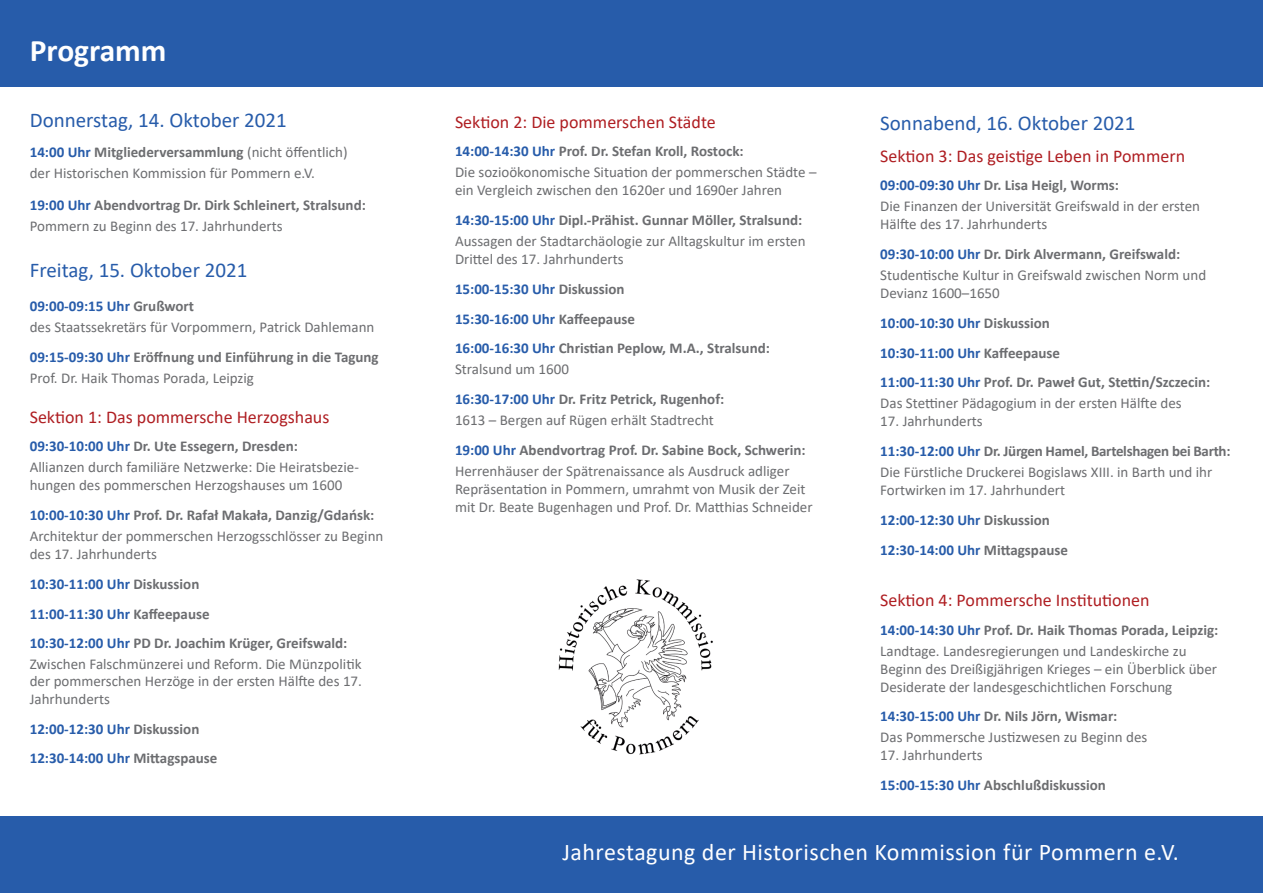
<style>
.page{position:relative;width:1263px;height:893px;background:#fff}
.page>*{position:absolute;margin:0;border:0;box-sizing:border-box;transform-origin:0 0}
.t1{font:700 31.5px "Calibri";color:#fff}
.t2{font:24px "Calibri";letter-spacing:.02em;color:#fff}
.t3{font:21px "Calibri";color:#275caa}
.t4{font:18px "Calibri";color:#af1e22}
.t5{font:15px/21px "Calibri";color:#6c6d70}
.t6{font:700 15px/29.7px "Calibri";color:#6c6d70}
.t7{font:700 15px/29.7px "Calibri";color:#275caa}
.t8{font:700 15px/29.7px "Calibri";letter-spacing:-.02em;color:#6c6d70}
.s1{font-weight:700;color:#275caa}
.s2{font-weight:700}
.s3{color:#275caa}
.s4{font-weight:400}
.s5{font-weight:400;color:#6c6d70}
.s6{color:#6c6d70}
</style>
<div class="page">
<div style="left:0;top:816px;width:1263px;height:77px;background:#275caa"></div>
<div style="left:0;top:0;width:1263px;height:86px;background:#275caa"></div>
<img style="left:558px;top:579px;width:155px;height:176px">
<h1 class="t1" style="left:30px;top:29px;width:138px">Programm</h1>
<h3 class="t3" style="left:30px;top:106px;width:259px">Donnerstag, 14. Oktober 2021</h3>
<p class="t5" style="left:30px;top:141px;width:319px"><span class="s1">14:00 Uhr</span> <span class="s2">Mitgliederversammlung</span> (nicht öffentlich) der Historischen Kommission für Pommern e.V.</p>
<p class="t6" style="left:30px;top:194px;width:338px;line-height:21px"><span class="s3">19:00 Uhr</span> Abendvortrag Dr. Dirk Schleinert, Stralsund:<br><span class="s4">Pommern zu Beginn des 17. Jahrhunderts</span></p>
<h3 class="t3" style="left:30px;top:255px;width:219px">Freitag, 15. Oktober 2021</h3>
<p class="t5" style="left:30px;top:295px;width:346px"><span class="s1">09:00-09:15 Uhr</span> <span class="s2">Grußwort<br></span>des Staatssekretärs für Vorpommern, Patrick Dahlemann</p>
<p class="t6" style="left:30px;top:346px;width:350px;line-height:21px"><span class="s3">09:15-09:30 Uhr</span> Eröffnung und Einführung in die Tagung<br><span class="s4">Prof. Dr. Haik Thomas Porada, Leipzig</span></p>
<p class="t4" style="left:30px;top:405px;width:301px">Sektion 1: Das pommersche Herzogshaus</p>
<p class="t5" style="left:30px;top:436px;width:331px"><span class="s1">09:30-10:00 Uhr</span> <span class="s2">Dr. Ute Essegern, Dresden:<br></span>Allianzen durch familiäre Netzwerke: Die Heiratsbezie-</p>
<p class="t5" style="left:30px;top:470px;width:346px;line-height:29.7px">hungen des pommerschen Herzogshauses um 1600<br><span class="s1">10:00-10:30 Uhr</span> <span class="s2">Prof. Dr. Rafał Makała, Danzig/Gdańsk:</span></p>
<p class="t5" style="left:30px;top:527px;width:355px;line-height:18px">Architektur der pommerschen Herzogsschlösser zu Beginn des 17. Jahrhunderts</p>
<p class="t6" style="left:30px;top:569px;width:319px"><span class="s3">10:30-11:00 Uhr</span> Diskussion<br><span class="s3">11:00-11:30 Uhr</span> Kaffeepause<br><span class="s3">10:30-12:00 Uhr</span> PD Dr. Joachim Krüger, Greifswald:</p>
<p class="t5" style="left:30px;top:656px;width:334px;line-height:16.5px">Zwischen Falschmünzerei und Reform. Die Münzpolitik der pommerschen Herzöge in der ersten Hälfte des 17.</p>
<p class="t7" style="left:30px;top:684px;width:189px"><span class="s5">Jahrhunderts<br></span>12:00-12:30 Uhr <span class="s6">Diskussion<br></span>12:30-14:00 Uhr <span class="s6">Mittagspause</span></p>
<p class="t4" style="left:455px;top:110px;width:262px">Sektion 2: Die pommerschen Städte</p>
<p class="t5" style="left:455px;top:140px;width:363px"><span class="s1">14:00-14:30 Uhr</span> <span class="s2">Prof. Dr. Stefan Kroll, Rostock:<br></span>Die sozioökonomische Situation der pommerschen Städte –</p>
<p class="t5" style="left:455px;top:175px;width:349px;line-height:29.7px">ein Vergleich zwischen den 1620er und 1690er Jahren<br><span class="s1">14:30-15:00 Uhr</span> <span class="s2">Dipl.-Prähist. Gunnar Möller, Stralsund:</span></p>
<p class="t5" style="left:455px;top:232px;width:352px;line-height:18px">Aussagen der Stadtarchäologie zur Alltagskultur im ersten<br>Drittel des 17. Jahrhunderts</p>
<p class="t6" style="left:455px;top:274px;width:316px"><span class="s3">15:00-15:30 Uhr</span> Diskussion<br><span class="s3">15:30-16:00 Uhr</span> Kaffeepause<br><span class="s3">16:00-16:30 Uhr</span> Christian Peplow, M.A., Stralsund:</p>
<p class="t6" style="left:455px;top:354px;width:271px"><span class="s4">Stralsund um 1600<br></span><span class="s3">16:30-17:00 Uhr</span> Dr. Fritz Petrick, Rugenhof:</p>
<p class="t6" style="left:455px;top:405px;width:352px"><span class="s4">1613 – Bergen auf Rügen erhält Stadtrecht<br></span><span class="s3">19:00 Uhr</span> Abendvortrag Prof. Dr. Sabine Bock, Schwerin:</p>
<p class="t5" style="left:455px;top:461px;width:359px;line-height:18px">Herrenhäuser der Spätrenaissance als Ausdruck adliger<br>Repräsentation in Pommern, umrahmt von Musik der Zeit mit Dr. Beate Bugenhagen und Prof. Dr. Matthias Schneider</p>
<h3 class="t3" style="left:880px;top:109px;width:257px">Sonnabend, 16. Oktober 2021</h3>
<p class="t4" style="left:880px;top:144px;width:306px">Sektion 3: Das geistige Leben in Pommern</p>
<p class="t5" style="left:880px;top:175px;width:321px"><span class="s1">09:00-09:30 Uhr</span> <span class="s2">Dr. Lisa Heigl, Worms:<br></span>Die Finanzen der Universität Greifswald in der ersten</p>
<p class="t6" style="left:880px;top:209px;width:301px"><span class="s4">Hälfte des 17. Jahrhunderts<br></span><span class="s3">09:30-10:00 Uhr</span> Dr. Dirk Alvermann, Greifswald:</p>
<p class="t5" style="left:880px;top:266px;width:327px;line-height:18px">Studentische Kultur in Greifswald zwischen Norm und<br>Devianz 1600–1650</p>
<p class="t6" style="left:880px;top:308px;width:331px"><span class="s3">10:00-10:30 Uhr</span> Diskussion<br><span class="s3">10:30-11:00 Uhr</span> Kaffeepause<br><span class="s3">11:00-11:30 Uhr</span> Prof. Dr. Paweł Gut, Stettin/Szczecin:</p>
<p class="t5" style="left:880px;top:393px;width:303px">Das Stettiner Pädagogium in der ersten Hälfte des</p>
<p class="t8" style="left:880px;top:406px;width:352px"><span class="s4">17. Jahrhunderts<br></span><span class="s3">11:30-12:00 Uhr</span> Dr. Jürgen Hamel, Bartelshagen bei Barth:</p>
<p class="t5" style="left:880px;top:463px;width:334px;line-height:18px">Die Fürstliche Druckerei Bogislaws XIII. in Barth und ihr<br>Fortwirken im 17. Jahrhundert</p>
<p class="t7" style="left:880px;top:505px;width:189px">12:00-12:30 Uhr <span class="s6">Diskussion<br></span>12:30-14:00 Uhr <span class="s6">Mittagspause</span></p>
<p class="t4" style="left:880px;top:588px;width:271px">Sektion 4: Pommersche Institutionen</p>
<p class="t5" style="left:880px;top:619px;width:339px"><span class="s1">14:00-14:30 Uhr</span> <span class="s2">Prof. Dr. Haik Thomas Porada, Leipzig:<br></span>Landtage. Landesregierungen und Landeskirche zu</p>
<p class="t5" style="left:880px;top:659px;width:338px;line-height:18px">Beginn des Dreißigjährigen Krieges – ein Überblick über<br>Desiderate der landesgeschichtlichen Forschung</p>
<p class="t5" style="left:880px;top:705px;width:269px"><span class="s1">14:30-15:00 Uhr</span> <span class="s2">Dr. Nils Jörn, Wismar:<br></span>Das Pommersche Justizwesen zu Beginn des</p>
<p class="t6" style="left:880px;top:740px;width:227px"><span class="s4">17. Jahrhunderts<br></span><span class="s3">15:00-15:30 Uhr</span> Abschlußdiskussion</p>
<h2 class="t2" style="left:562px;top:835px;width:618px">Jahrestagung der Historischen Kommission für Pommern e.V.</h2>
</div>
